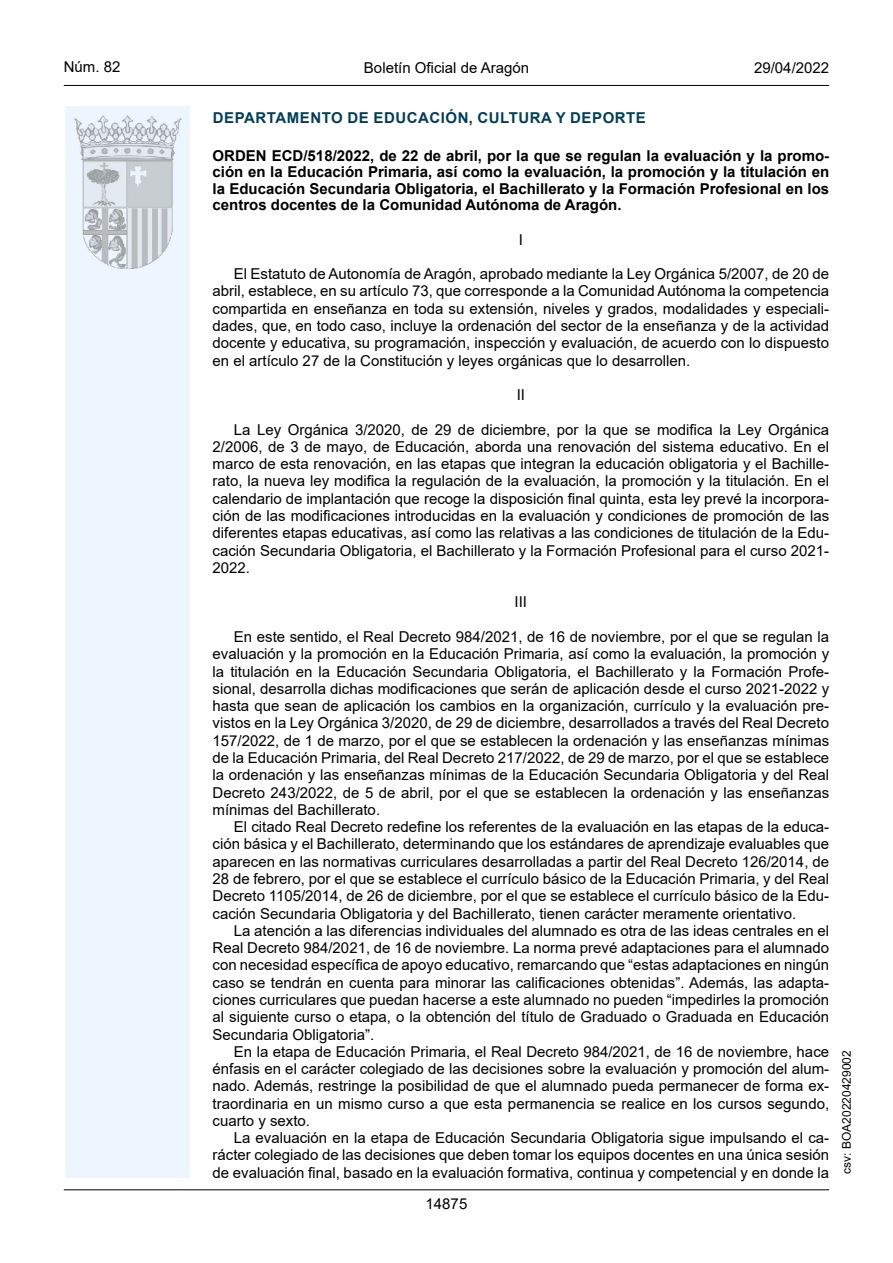
<style>
.page{position:relative;width:893px;height:1263px;background:#fff}
.page>*{position:absolute;margin:0;border:0;box-sizing:border-box;transform-origin:0 0}
.inicio_de_parrafo{font:15px/17.2px "Arial";color:#000;text-align:justify}
.Titulo_text{font:700 15px/16.5px "Arial";color:#000;text-align:justify}
.emisor_text{font:700 15px "Arial";letter-spacing:.035em;color:#003f58}
.estilo_head-c{font:15px "Arial";color:#000}
.estilo_head-d{font:15px "Arial MT2";color:#000}
.estilo_head-i{font:15px "Arial MT2";color:#000}
.center{font:15px "Arial MT2";color:#000}
.numero_pagina{font:15px "Arial MT2";color:#000}
.estilo_head-i-2{font:12px "Arial MT2";color:#000}
.s1{font-family:"Arial MT2"}
</style>
<div class="page">
<div style="left:65px;top:106px;width:125px;height:1072px;background:#edf6fe"></div>
<img style="left:75px;top:115px;width:106px;height:153px">
<hr style="left:64px;top:85px;width:765px;height:1px;background:#000">
<hr style="left:64px;top:1189px;width:765px;height:1px;background:#000">
<p class="estilo_head-i" style="left:64px;top:57px;width:58px">Núm. 82</p>
<p class="estilo_head-c" style="left:364px;top:57px;width:167px">Boletín Oficial de Aragón</p>
<p class="estilo_head-d" style="left:754px;top:57px;width:77px">29/04/2022</p>
<h5 class="emisor_text" style="left:213px;top:107px;width:435px">DEPARTAMENTO DE EDUCACIÓN, CULTURA Y DEPORTE</h5>
<p class="Titulo_text" style="left:213px;top:147px;width:618px">ORDEN ECD/518/2022, de 22 de abril, por la que se regulan la evaluación y la promo&shy;ción en la Educación Primaria, así como la evaluación, la promoción y la titulación en la Educación Secundaria Obligatoria, el Bachillerato y la Formación Profesional en los centros docentes de la Comunidad Autónoma de Aragón.</p>
<p class="center" style="left:519px;top:229px;width:6px">I</p>
<p class="inicio_de_parrafo" style="left:213px;top:265px;width:618px;text-indent:21px">El Estatuto de Autonomía de Aragón, aprobado mediante la Ley Orgánica 5/2007, de 20 de abril, establece, en su artículo 73, que corresponde a la Comunidad Autónoma la competencia compartida en enseñanza en toda su extensión, niveles y grados, modalidades y especiali&shy;dades, que, en todo caso, incluye la ordenación del sector de la enseñanza y de la actividad docente y educativa, su programación, inspección y evaluación, de acuerdo con lo dispuesto en el artículo 27 de la Constitución y leyes orgánicas que lo desarrollen.</p>
<p class="center" style="left:517px;top:384px;width:10px">II</p>
<p class="inicio_de_parrafo" style="left:213px;top:421px;width:618px;text-indent:21px">La Ley Orgánica 3/2020, de 29 de diciembre, por la que se modifica la Ley Orgánica 2/2006, de 3 de mayo, de Educación, aborda una renovación del sistema educativo. En el marco de esta renovación, en las etapas que integran la educación obligatoria y el Bachille&shy;rato, la nueva ley modifica la regulación de la evaluación, la promoción y la titulación. En el calendario de implantación que recoge la disposición final quinta, esta ley prevé la incorpora&shy;ción de las modificaciones introducidas en la evaluación y condiciones de promoción de las diferentes etapas educativas, así como las relativas a las condiciones de titulación de la Edu&shy;cación Secundaria Obligatoria, el Bachillerato y la Formación Profesional para el curso 2021- <span class="s1">2022.</span></p>
<p class="center" style="left:515px;top:592px;width:14px">III</p>
<p class="inicio_de_parrafo" style="left:213px;top:628px;width:618px;text-indent:21px">En este sentido, el Real Decreto 984/2021, de 16 de noviembre, por el que se regulan la evaluación y la promoción en la Educación Primaria, así como la evaluación, la promoción y la titulación en la Educación Secundaria Obligatoria, el Bachillerato y la Formación Profe&shy;sional, desarrolla dichas modificaciones que serán de aplicación desde el curso 2021-2022 y hasta que sean de aplicación los cambios en la organización, currículo y la evaluación pre&shy;vistos en la Ley Orgánica 3/2020, de 29 de diciembre, desarrollados a través del Real Decreto 157/2022, de 1 de marzo, por el que se establecen la ordenación y las enseñanzas mínimas de la Educación Primaria, del Real Decreto 217/2022, de 29 de marzo, por el que se establece la ordenación y las enseñanzas mínimas de la Educación Secundaria Obligatoria y del Real Decreto 243/2022, de 5 de abril, por el que se establecen la ordenación y las enseñanzas mínimas del Bachillerato.</p>
<p class="inicio_de_parrafo" style="left:213px;top:818px;width:618px;text-indent:21px">El citado Real Decreto redefine los referentes de la evaluación en las etapas de la educa&shy;ción básica y el Bachillerato, determinando que los estándares de aprendizaje evaluables que aparecen en las normativas curriculares desarrolladas a partir del Real Decreto 126/2014, de 28 de febrero, por el que se establece el currículo básico de la Educación Primaria, y del Real Decreto 1105/2014, de 26 de diciembre, por el que se establece el currículo básico de la Edu&shy;cación Secundaria Obligatoria y del Bachillerato, tienen carácter meramente orientativo.</p>
<p class="inicio_de_parrafo" style="left:213px;top:922px;width:618px;text-indent:21px">La atención a las diferencias individuales del alumnado es otra de las ideas centrales en el Real Decreto 984/2021, de 16 de noviembre. La norma prevé adaptaciones para el alumnado con necesidad específica de apoyo educativo, remarcando que “estas adaptaciones en ningún caso se tendrán en cuenta para minorar las calificaciones obtenidas”. Además, las adapta&shy;ciones curriculares que puedan hacerse a este alumnado no pueden “impedirles la promoción al siguiente curso o etapa, o la obtención del título de Graduado o Graduada en Educación Secundaria Obligatoria”.</p>
<p class="inicio_de_parrafo" style="left:213px;top:1043px;width:618px;text-indent:21px">En la etapa de Educación Primaria, el Real Decreto 984/2021, de 16 de noviembre, hace énfasis en el carácter colegiado de las decisiones sobre la evaluación y promoción del alum&shy;nado. Además, restringe la posibilidad de que el alumnado pueda permanecer de forma ex&shy;traordinaria en un mismo curso a que esta permanencia se realice en los cursos segundo, cuarto y sexto.</p>
<p class="inicio_de_parrafo" style="left:213px;top:1129px;width:618px;text-indent:21px">La evaluación en la etapa de Educación Secundaria Obligatoria sigue impulsando el ca&shy;rácter colegiado de las decisiones que deben tomar los equipos docentes en una única sesión de evaluación final, basado en la evaluación formativa, continua y competencial y en donde la</p>
<p class="numero_pagina" style="left:426px;top:1193px;width:43px">14875</p>
<p class="estilo_head-i-2" style="left:838px;top:1174px;width:125px;rotate:-90deg">csv: BOA20220429002</p>
</div>
